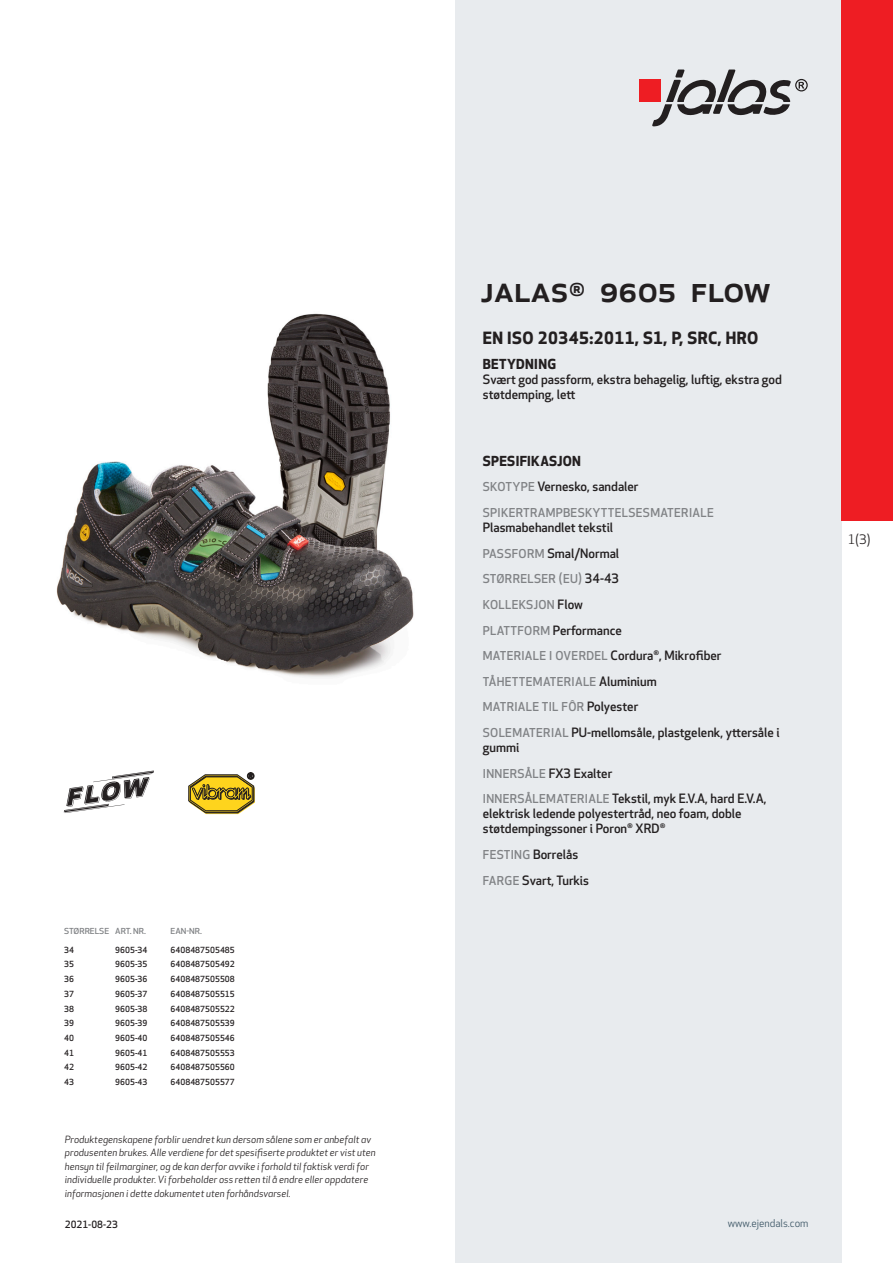
<style>
.page{position:relative;width:893px;height:1263px;background:#fff}
.page>*{position:absolute;margin:0;border:0;box-sizing:border-box;transform-origin:0 0}
.prodname{font:500 36px "Apex New";color:#231f20}
.Funktion_body{font:700 16.5px "Apex New";letter-spacing:.025em;color:#231f20}
.Funktion_body-2{font:700 13.5px "Apex New";letter-spacing:.025em;color:#231f20}
.t1{font:12.75px "Apex New";color:#231f20}
.Funktion_body-3{font:500 12.6px/15px "Apex New";color:#231f20}
.Funktion_body-4{font:500 12px "Apex New";letter-spacing:.025em;color:#808285}
.t2{font:10.5px "Apex New";color:#405968}
.t3{font:italic 9.75px/13.5px "Apex New";letter-spacing:.005em;color:#231f20}
.t4{font:500 9.75px "Apex New";color:#231f20}
.ArticleTable_body{font:500 8.25px "Apex New";color:#231f20}
.ArticeTable_header{font:500 8.1px "Apex New";color:#808285;scale:1.06 1}
.s1{font-size:12px;color:#808285}
.s2{font-size:12.6px;color:#231f20}
</style>
<div class="page">
<div style="left:455px;top:0;width:387px;height:1263px;background:#e8ebee"></div>
<div style="left:639px;top:80px;width:22px;height:22px;background:#ee1d23"></div>
<svg style="left:652px;top:70px;width:156px;height:56px"></svg>
<div style="left:842px;top:0;width:51px;height:520px;background:#ee1d23"></div>
<img style="left:56px;top:313px;width:358px;height:365px">
<svg style="left:64px;top:770px;width:90px;height:43px"></svg>
<svg style="left:188px;top:772px;width:67px;height:42px"></svg>
<p class="ArticeTable_header" style="left:64px;top:925px;width:44px">STØRRELSE</p>
<p class="ArticeTable_header" style="left:115px;top:925px;width:31px">ART. NR.</p>
<p class="ArticeTable_header" style="left:171px;top:925px;width:31px">EAN-NR.</p>
<p class="ArticleTable_body" style="left:64px;top:944px;width:11px">34</p>
<p class="ArticleTable_body" style="left:115px;top:944px;width:34px">9605-34</p>
<p class="ArticleTable_body" style="left:171px;top:944px;width:66px">6408487505485</p>
<p class="ArticleTable_body" style="left:64px;top:959px;width:11px">35</p>
<p class="ArticleTable_body" style="left:115px;top:959px;width:34px">9605-35</p>
<p class="ArticleTable_body" style="left:171px;top:959px;width:66px">6408487505492</p>
<p class="ArticleTable_body" style="left:64px;top:973px;width:11px">36</p>
<p class="ArticleTable_body" style="left:115px;top:973px;width:34px">9605-36</p>
<p class="ArticleTable_body" style="left:171px;top:973px;width:66px">6408487505508</p>
<p class="ArticleTable_body" style="left:64px;top:988px;width:11px">37</p>
<p class="ArticleTable_body" style="left:115px;top:988px;width:34px">9605-37</p>
<p class="ArticleTable_body" style="left:171px;top:988px;width:66px">6408487505515</p>
<p class="ArticleTable_body" style="left:64px;top:1003px;width:11px">38</p>
<p class="ArticleTable_body" style="left:115px;top:1003px;width:34px">9605-38</p>
<p class="ArticleTable_body" style="left:171px;top:1003px;width:66px">6408487505522</p>
<p class="ArticleTable_body" style="left:64px;top:1018px;width:11px">39</p>
<p class="ArticleTable_body" style="left:115px;top:1018px;width:34px">9605-39</p>
<p class="ArticleTable_body" style="left:171px;top:1018px;width:66px">6408487505539</p>
<p class="ArticleTable_body" style="left:64px;top:1032px;width:11px">40</p>
<p class="ArticleTable_body" style="left:115px;top:1032px;width:34px">9605-40</p>
<p class="ArticleTable_body" style="left:171px;top:1032px;width:66px">6408487505546</p>
<p class="ArticleTable_body" style="left:64px;top:1047px;width:11px">41</p>
<p class="ArticleTable_body" style="left:115px;top:1047px;width:34px">9605-41</p>
<p class="ArticleTable_body" style="left:171px;top:1047px;width:66px">6408487505553</p>
<p class="ArticleTable_body" style="left:64px;top:1062px;width:11px">42</p>
<p class="ArticleTable_body" style="left:115px;top:1062px;width:34px">9605-42</p>
<p class="ArticleTable_body" style="left:171px;top:1062px;width:66px">6408487505560</p>
<p class="ArticleTable_body" style="left:64px;top:1076px;width:11px">43</p>
<p class="ArticleTable_body" style="left:115px;top:1076px;width:34px">9605-43</p>
<p class="ArticleTable_body" style="left:171px;top:1076px;width:66px">6408487505577</p>
<p class="t3" style="left:65px;top:1132px;width:312px">Produktegenskapene forblir uendret kun dersom sålene som er anbefalt av produsenten brukes. Alle verdiene for det spesifiserte produktet er vist uten hensyn til feilmarginer, og de kan derfor avvike i forhold til faktisk verdi for individuelle produkter. Vi forbeholder oss retten til å endre eller oppdatere informasjonen i dette dokumentet uten forhåndsvarsel.</p>
<p class="t4" style="left:65px;top:1218px;width:54px">2021-08-23</p>
<p class="prodname" style="left:480px;top:265px;width:292px">JALAS<sup>®</sup> 9605 FLOW</p>
<p class="Funktion_body" style="left:483px;top:326px;width:277px">EN ISO 20345:2011, S1, P, SRC, HRO</p>
<p class="Funktion_body-2" style="left:483px;top:355px;width:75px">BETYDNING</p>
<p class="Funktion_body-3" style="left:483px;top:372px;width:301px">Svært god passform, ekstra behagelig, luftig, ekstra god støtdemping, lett</p>
<p class="Funktion_body-2" style="left:483px;top:451px;width:100px">SPESIFIKASJON</p>
<p class="Funktion_body-3" style="left:483px;top:479px;width:157px"><span class="s1">SKOTYPE</span> Vernesko, sandaler</p>
<p class="Funktion_body-4" style="left:483px;top:505px;width:232px">SPIKERTRAMPBESKYTTELSESMATERIALE</p>
<p class="Funktion_body-3" style="left:483px;top:520px;width:132px">Plasmabehandlet tekstil</p>
<p class="Funktion_body-3" style="left:483px;top:545px;width:138px"><span class="s1">PASSFORM</span> Smal/Normal</p>
<p class="Funktion_body-4" style="left:483px;top:571px;width:138px">STØRRELSER (EU) <span class="s2">34-43</span></p>
<p class="Funktion_body-4" style="left:483px;top:596px;width:102px">KOLLEKSJON <span class="s2">Flow</span></p>
<p class="Funktion_body-3" style="left:483px;top:622px;width:140px"><span class="s1">PLATTFORM</span> Performance</p>
<p class="Funktion_body-3" style="left:483px;top:648px;width:240px"><span class="s1">MATERIALE I OVERDEL</span> Cordura<sup>®</sup>, Mikrofiber</p>
<p class="Funktion_body-4" style="left:483px;top:673px;width:175px">TÅHETTEMATERIALE <span class="s2">Aluminium</span></p>
<p class="Funktion_body-4" style="left:483px;top:699px;width:157px">MATRIALE TIL FÔR <span class="s2">Polyester</span></p>
<p class="Funktion_body-3" style="left:483px;top:725px;width:298px"><span class="s1">SOLEMATERIAL</span> PU-mellomsåle, plastgelenk, yttersåle i gummi</p>
<p class="Funktion_body-3" style="left:483px;top:765px;width:131px"><span class="s1">INNERSÅLE</span> FX3 Exalter</p>
<p class="Funktion_body-3" style="left:483px;top:791px;width:285px"><span class="s1">INNERSÅLEMATERIALE</span> Tekstil, myk E.V.A, hard E.V.A, elektrisk ledende polyestertråd, neo foam, doble støtdempingssoner i Poron<sup>®</sup> XRD<sup>®</sup></p>
<p class="Funktion_body-3" style="left:483px;top:847px;width:97px"><span class="s1">FESTING</span> Borrelås</p>
<p class="Funktion_body-3" style="left:483px;top:872px;width:108px"><span class="s1">FARGE</span> Svart, Turkis</p>
<p class="t1" style="left:848px;top:531px;width:24px">1(3)</p>
<p class="t2" style="left:728px;top:1217px;width:82px">www.ejendals.com</p>
</div>
